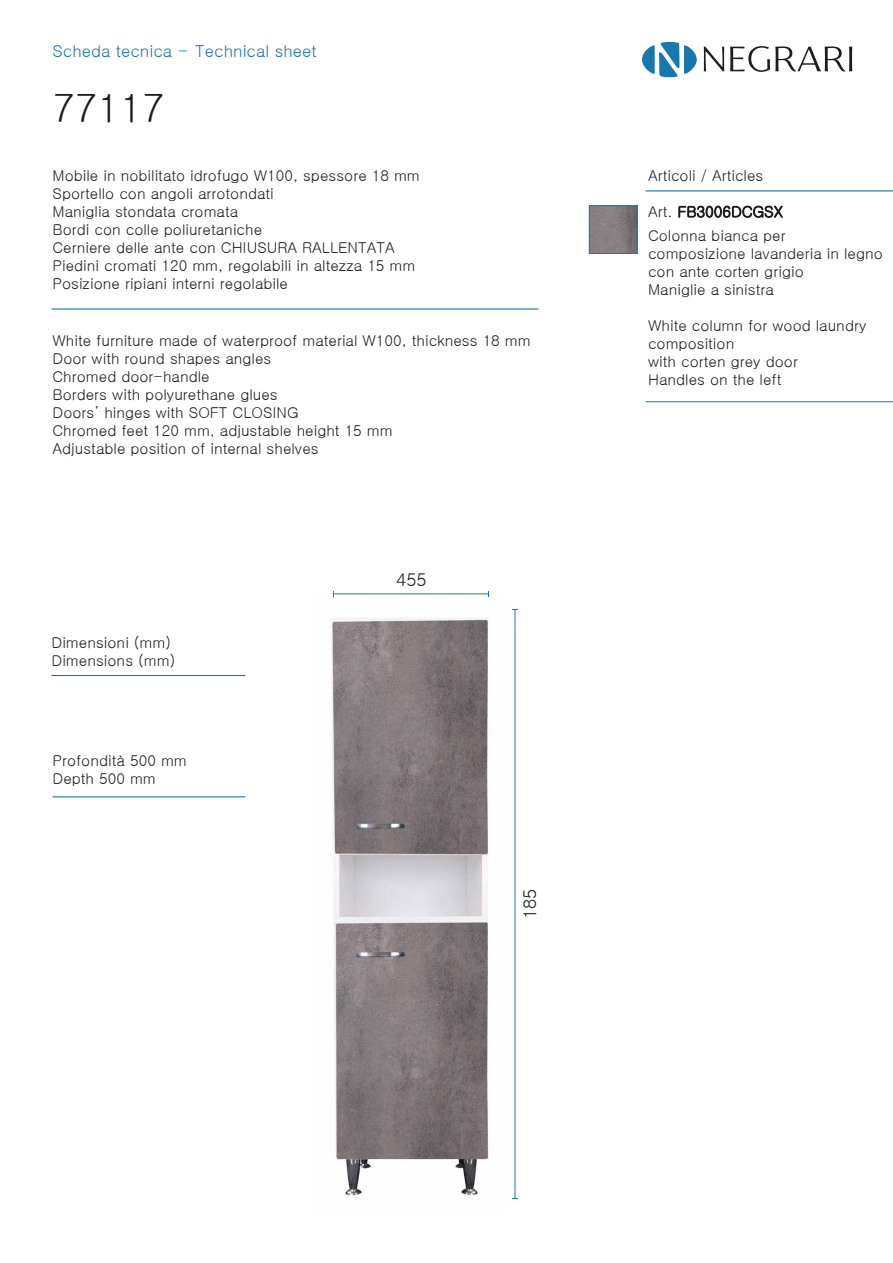
<style>
.page{position:relative;width:893px;height:1263px;background:#fff}
.page>*{position:absolute;margin:0;border:0;box-sizing:border-box;transform-origin:0 0}
.t1{font:39px "Gulim";color:#1d1d1b}
.t2{font:17.55px "Gulim";color:#1d1d1b}
.t3{font:16.5px "Gulim";color:#1778af}
.t4{font:15px/18px "Gulim";color:#1d1d1b}
</style>
<div class="page">
<img style="left:331px;top:617px;width:158px;height:579px">
<hr style="left:51px;top:308px;width:488px;height:2px;background:#1778af">
<svg style="left:704px;top:47px;width:20px;height:24px"></svg>
<svg style="left:730px;top:46px;width:122px;height:26px"></svg>
<svg style="left:642px;top:42px;width:55px;height:35px"></svg>
<hr style="left:334px;top:593px;width:155px;height:1px;background:#1778af">
<hr style="left:51px;top:675px;width:194px;height:1px;background:#1778af">
<hr style="left:515px;top:609px;width:1px;height:590px;background:#1778af">
<hr style="left:53px;top:796px;width:192px;height:1px;background:#1778af">
<img style="left:591px;top:207px;width:44px;height:45px">
<svg style="left:678px;top:205px;width:105px;height:13px"></svg>
<hr style="left:645px;top:190px;width:248px;height:1px;background:#1778af">
<hr style="left:645px;top:401px;width:248px;height:1px;background:#1778af">
<div style="left:589px;top:205px;width:48px;height:49px;border:1px solid #1778af"></div>
<p class="t3" style="left:53px;top:43px;width:266px">Scheda tecnica - Technical sheet</p>
<h1 class="t1" style="left:53px;top:88px;width:113px">77117</h1>
<p class="t4" style="left:53px;top:167px;width:369px">Mobile in nobilitato idrofugo W100, spessore 18 mm Sportello con angoli arrotondati<br>Maniglia stondata cromata<br>Bordi con colle poliuretaniche<br>Cerniere delle ante con CHIUSURA RALLENTATA Piedini cromati 120 mm, regolabili in altezza 15 mm Posizione ripiani interni regolabile</p>
<p class="t4" style="left:53px;top:331px;width:480px">White furniture made of waterproof material W100, thickness 18 mm Door with round shapes angles<br>Chromed door-handle<br>Borders with polyurethane glues<br>Doors’ hinges with SOFT CLOSING<br>Chromed feet 120 mm, adjustable height 15 mm<br>Adjustable position of internal shelves</p>
<p class="t4" style="left:52px;top:634px;width:125px">Dimensioni (mm)<br>Dimensions (mm)</p>
<p class="t4" style="left:53px;top:751px;width:136px">Profondità 500 mm<br>Depth 500 mm</p>
<p class="t2" style="left:396px;top:570px;width:32px">455</p>
<p class="t2" style="left:521px;top:919px;width:32px;rotate:-90deg">185</p>
<p class="t4" style="left:648px;top:167px;width:117px">Articoli / Articles</p>
<p class="t4" style="left:648px;top:200px;width:139px;line-height:24px">Art. FB3006DCGSX<br>Colonna bianca per</p>
<p class="t4" style="left:648px;top:245px;width:236px">composizione lavanderia in legno con ante corten grigio<br>Maniglie a sinistra</p>
<p class="t4" style="left:648px;top:317px;width:220px">White column for wood laundry composition<br>with corten grey door<br>Handles on the left</p>
</div>
